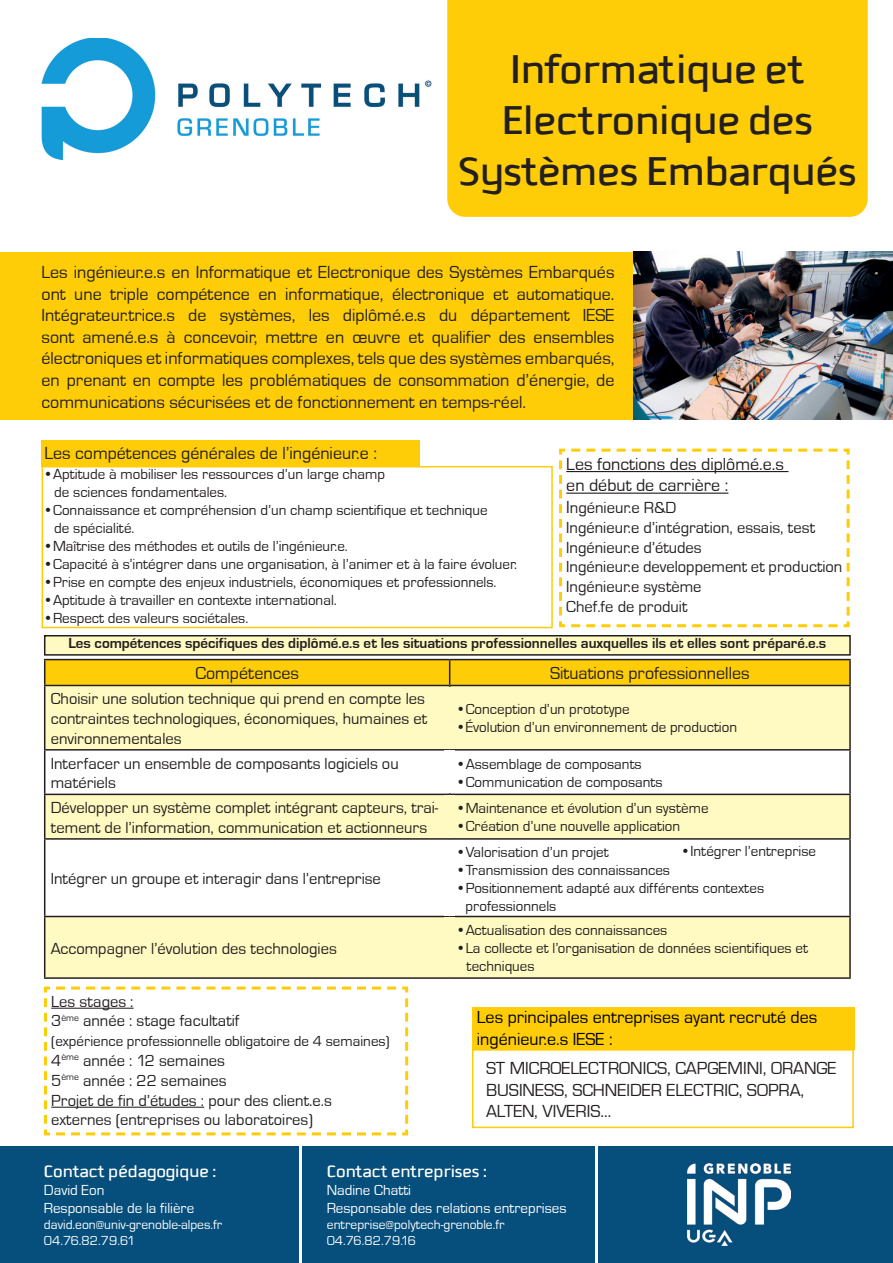
<style>
.page{position:relative;width:893px;height:1263px;background:#fff}
.page>*{position:absolute;margin:0;border:0;box-sizing:border-box;transform-origin:0 0}
.t1{font:500 43.5px/51px "Downtempo";color:#231f20;text-align:center}
.t2{font:18px/21.6px "Eurostile T";color:#231f20}
.t3{font:18px/21.6px "Eurostile T";color:#000}
.t4{font:500 18px "Downtempo";color:#fff}
.t5{font:16.5px/19.8px "Eurostile T";color:#231f20}
.t6{font:15px/18px "Eurostile T";color:#231f20}
.t7{font:700 15px "Eurostile T";color:#231f20}
.t8{font:15px/18px "Eurostile T";color:#fff}
.t9{font:13.5px/16.2px "Eurostile T";color:#fff}
.s1{font-size:18px}
</style>
<div class="page">
<div style="left:0;top:252px;width:634px;height:168px;background:#fecd08"></div>
<div style="left:447px;top:0;width:421px;height:217px;background:#fecd08"></div>
<img style="left:41px;top:38px;width:391px;height:121px">
<svg style="left:559px;top:448px;width:291px;height:180px"></svg>
<div style="left:472px;top:1049px;width:382px;height:79px;border:2px solid #fecd08"></div>
<div style="left:0;top:1146px;width:893px;height:117px;background:#064e7b"></div>
<div style="left:45px;top:636px;width:805px;height:19px;background:#fffac1"></div>
<div style="left:44px;top:635px;width:807px;height:21px;border:2px solid #231f20"></div>
<div style="left:42px;top:466px;width:511px;height:162px;border:2px solid #fecd08"></div>
<div style="left:42px;top:440px;width:378px;height:27px;background:#fecd08"></div>
<div style="left:472px;top:1007px;width:382px;height:43px;background:#fecd08"></div>
<hr style="left:300px;top:1146px;width:2px;height:117px;background:#fff">
<hr style="left:595px;top:1146px;width:2px;height:117px;background:#fff">
<svg style="left:45px;top:686px;width:804px;height:291px;fill:#fffac1"></svg>
<hr style="left:44px;top:659px;width:406px;height:1px;background:#231f20">
<hr style="left:450px;top:659px;width:401px;height:1px;background:#231f20">
<svg style="left:44px;top:660px;width:805px;height:25px;background:#f6c608"></svg>
<hr style="left:849px;top:660px;width:2px;height:25px;background:#231f20">
<hr style="left:449px;top:686px;width:1px;height:63px;background:#231f20">
<hr style="left:44px;top:750px;width:1px;height:44px;background:#231f20">
<hr style="left:449px;top:750px;width:1px;height:44px;background:#231f20">
<hr style="left:849px;top:750px;width:2px;height:44px;background:#231f20">
<hr style="left:44px;top:794px;width:406px;height:1px;background:#231f20">
<hr style="left:44px;top:795px;width:1px;height:43px;background:#231f20">
<hr style="left:450px;top:794px;width:401px;height:1px;background:#231f20">
<hr style="left:849px;top:795px;width:2px;height:43px;background:#231f20">
<hr style="left:44px;top:838px;width:406px;height:2px;background:#231f20">
<hr style="left:44px;top:840px;width:1px;height:76px;background:#231f20">
<hr style="left:450px;top:838px;width:401px;height:2px;background:#231f20">
<hr style="left:449px;top:840px;width:1px;height:76px;background:#231f20">
<hr style="left:849px;top:840px;width:2px;height:76px;background:#231f20">
<hr style="left:44px;top:916px;width:406px;height:1px;background:#231f20">
<hr style="left:44px;top:917px;width:1px;height:60px;background:#231f20">
<hr style="left:450px;top:916px;width:401px;height:1px;background:#231f20">
<hr style="left:849px;top:917px;width:2px;height:60px;background:#231f20">
<hr style="left:44px;top:977px;width:406px;height:2px;background:#231f20">
<hr style="left:450px;top:977px;width:401px;height:2px;background:#231f20">
<hr style="left:44px;top:685px;width:406px;height:1px;background:#231f20">
<hr style="left:44px;top:686px;width:1px;height:63px;background:#231f20">
<hr style="left:450px;top:685px;width:401px;height:1px;background:#231f20">
<hr style="left:849px;top:686px;width:2px;height:63px;background:#231f20">
<hr style="left:44px;top:749px;width:406px;height:1px;background:#231f20">
<hr style="left:450px;top:749px;width:401px;height:1px;background:#231f20">
<div style="left:444px;top:750px;width:11px;height:43px;background:#fff"></div>
<div style="left:444px;top:840px;width:11px;height:75px;background:#fff"></div>
<div style="left:444px;top:687px;width:11px;height:61px;background:#fffac1"></div>
<div style="left:444px;top:795px;width:11px;height:43px;background:#fffac1"></div>
<div style="left:444px;top:917px;width:11px;height:60px;background:#fffac1"></div>
<svg style="left:44px;top:986px;width:365px;height:150px"></svg>
<img style="left:634px;top:252px;width:259px;height:168px">
<img style="left:687px;top:1163px;width:103px;height:83px">
<h1 class="t1" style="left:458px;top:43px;width:400px">Informatique et<br>Electronique des<br>Systèmes Embarqués</h1>
<p class="t2" style="left:42px;top:262px;width:574px;text-align:justify">Les ingénieur.e.s en Informatique et Electronique des Systèmes Embarqués ont une triple compétence en informatique, électronique et automatique.<br>Intégrateur.trice.s de systèmes, les diplômé.e.s du département IESE sont amené.e.s à concevoir, mettre en œuvre et qualifier des ensembles électroniques et informatiques complexes, tels que des systèmes embarqués, en prenant en compte les problématiques de consommation d’énergie, de communications sécurisées et de fonctionnement en temps-réel.</p>
<p class="t2" style="left:44px;top:443px;width:334px">Les compétences générales de l’ingénieur.e :</p>
<p class="t2" style="left:566px;top:453px;width:219px">Les fonctions des diplômé.e.s en début de carrière :</p>
<p class="t5" style="left:566px;top:498px;width:278px"><span class="s1">I</span>ngénieur.e R&amp;D<br>Ingénieur.e d’intégration, essais, test<br>Ingénieur.e d’études<br>Ingénieur.e developpement et production<br>Ingénieur.e système<br>Chef.fe de produit</p>
<p class="t7" style="left:68px;top:635px;width:759px">Les compétences spécifiques des diplômé.e.s et les situations professionnelles auxquelles ils et elles sont préparé.e.s</p>
<p class="t6" style="left:54px;top:465px;width:332px;text-indent:-11px">•Aptitude à mobiliser les ressources d’un large champ de sciences fondamentales.</p>
<p class="t6" style="left:54px;top:501px;width:435px;text-indent:-11px">•Connaissance et compréhension d’un champ scientifique et technique de spécialité.</p>
<p class="t6" style="left:43px;top:537px;width:306px">•Maîtrise des méthodes et outils de l’ingénieur.e.</p>
<p class="t6" style="left:43px;top:555px;width:476px">•Capacité à s’intégrer dans une organisation, à l’animer et à la faire évoluer.</p>
<p class="t6" style="left:43px;top:573px;width:455px">•Prise en compte des enjeux industriels, économiques et professionnels.</p>
<p class="t6" style="left:43px;top:591px;width:295px">•Aptitude à travailler en contexte international.</p>
<p class="t6" style="left:43px;top:609px;width:207px">•Respect des valeurs sociétales.</p>
<p class="t2" style="left:195px;top:663px;width:105px">Compétences</p>
<p class="t2" style="left:550px;top:663px;width:201px">Situations professionnelles</p>
<p class="t5" style="left:51px;top:689px;width:378px">Choisir une solution technique qui prend en compte les contraintes technologiques, économiques, humaines et environnementales</p>
<p class="t6" style="left:456px;top:701px;width:175px">•Conception d’un prototype</p>
<p class="t6" style="left:456px;top:719px;width:283px">•Évolution d’un environnement de production</p>
<p class="t5" style="left:51px;top:753px;width:349px">Interfacer un ensemble de composants logiciels ou matériels</p>
<p class="t6" style="left:456px;top:755px;width:187px">•Assemblage de composants</p>
<p class="t6" style="left:456px;top:773px;width:208px">•Communication de composants</p>
<p class="t5" style="left:51px;top:798px;width:389px">Développer un système complet intégrant capteurs, trai&shy;tement de l’information, communication et actionneurs</p>
<p class="t6" style="left:456px;top:800px;width:254px">•Maintenance et évolution d’un système</p>
<p class="t6" style="left:456px;top:818px;width:226px">•Création d’une nouvelle application</p>
<p class="t5" style="left:51px;top:869px;width:332px">Intégrer un groupe et interagir dans l’entreprise</p>
<p class="t5" style="left:51px;top:939px;width:288px">Accompagner l’évolution des technologies</p>
<p class="t6" style="left:680px;top:843px;width:137px">•Intégrer l’entreprise</p>
<p class="t6" style="left:456px;top:843px;width:155px">•Valorisation d’un projet</p>
<p class="t6" style="left:456px;top:861px;width:216px">•Transmission des connaissances</p>
<p class="t6" style="left:466px;top:879px;width:300px;text-indent:-10px">•Positionnement adapté aux différents contextes professionnels</p>
<p class="t6" style="left:456px;top:921px;width:213px">•Actualisation des connaissances</p>
<p class="t6" style="left:456px;top:939px;width:354px">•La collecte et l’organisation de données scientifiques et</p>
<p class="t6" style="left:466px;top:957px;width:70px">techniques</p>
<p class="t5" style="left:51px;top:991px;width:190px">Les stages :<br>3<sup>ème</sup> année : stage facultatif</p>
<p class="t6" style="left:51px;top:1032px;width:340px">(expérience professionnelle obligatoire de 4 semaines)</p>
<p class="t5" style="left:51px;top:1051px;width:282px">4<sup>ème</sup> année : 12 semaines<br>5<sup>ème</sup> année : 22 semaines<br>Projet de fin d’études : pour des client.e.s externes (entreprises ou laboratoires)</p>
<p class="t4" style="left:44px;top:1161px;width:174px">Contact pédagogique :</p>
<p class="t8" style="left:44px;top:1181px;width:152px">David Eon<br>Responsable de la filière</p>
<p class="t9" style="left:44px;top:1217px;width:180px">david.eon@univ-grenoble-alpes.fr<br>04.76.82.79.61</p>
<p class="t3" style="left:477px;top:1007px;width:342px">Les principales entreprises ayant recruté des ingénieur.e.s IESE :</p>
<p class="t2" style="left:486px;top:1058px;width:352px">ST MICROELECTRONICS, CAPGEMINI, ORANGE<br>BUSINESS, SCHNEIDER ELECTRIC, SOPRA,<br>ALTEN, VIVERIS...</p>
<p class="t4" style="left:327px;top:1161px;width:162px">Contact entreprises :</p>
<p class="t8" style="left:327px;top:1181px;width:241px">Nadine Chatti<br>Responsable des relations entreprises</p>
<p class="t9" style="left:327px;top:1217px;width:179px">entreprise@polytech-grenoble.fr<br>04.76.82.79.16</p>
</div>
